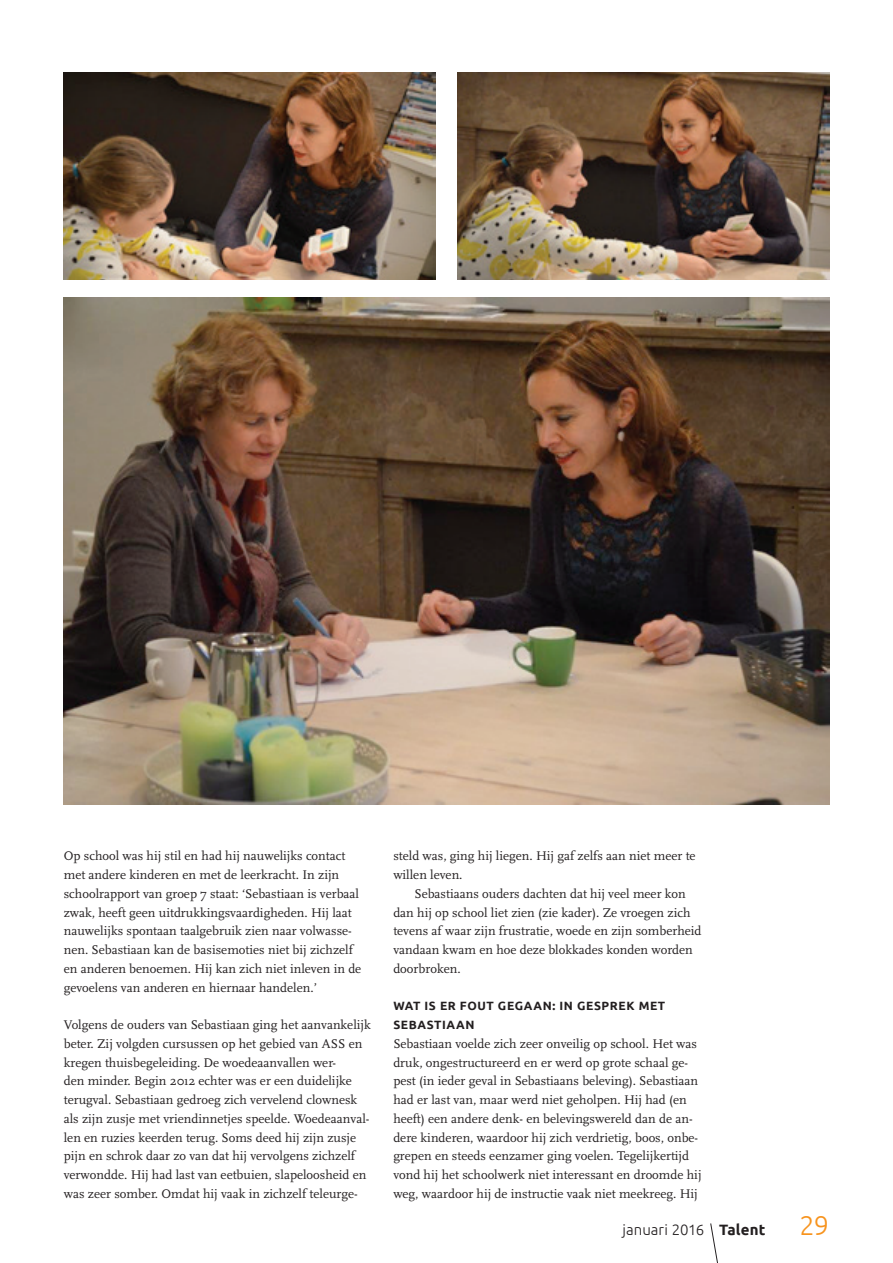
<style>
.page{position:relative;width:893px;height:1263px;background:#fff}
.page>*{position:absolute;margin:0;border:0;box-sizing:border-box;transform-origin:0 0}
.t1{font:300 27px "Ubuntu";color:#f7931d}
.t2{font:300 15px "Ubuntu";color:#231f20}
.t3{font:13.2px/18.8px "Scala OT";color:#231f20}
.t4{font:700 12px/18.8px "Ubuntu";letter-spacing:.05em;color:#231f20}
.s1{font-weight:700}
</style>
<div class="page">
<svg style="left:710px;top:1223px;width:8px;height:40px"></svg>
<img style="left:64px;top:298px;width:765px;height:506px">
<img style="left:64px;top:73px;width:372px;height:206px">
<img style="left:457px;top:73px;width:372px;height:206px">
<p class="t3" style="left:64px;top:847px;width:299px">Op school was hij stil en had hij nauwelijks contact met andere kinderen en met de leerkracht. In zijn schoolrapport van groep 7 staat: ‘Sebastiaan is verbaal zwak, heeft geen uitdrukkingsvaardigheden. Hij laat nauwelijks spontaan taalgebruik zien naar volwasse&shy;nen. Sebastiaan kan de basisemoties niet bij zichzelf en anderen benoemen. Hij kan zich niet inleven in de gevoelens van anderen en hiernaar handelen.’</p>
<p class="t3" style="left:64px;top:1015px;width:309px">Volgens de ouders van Sebastiaan ging het aanvankelijk beter. Zij volgden cursussen op het gebied van ASS en kregen thuisbegeleiding. De woedeaanvallen wer-<br>den minder. Begin 2012 echter was er een duidelijke terugval. Sebastiaan gedroeg zich vervelend clownesk als zijn zusje met vriendinnetjes speelde. Woedeaanval&shy;len en ruzies keerden terug. Soms deed hij zijn zusje pijn en schrok daar zo van dat hij vervolgens zichzelf verwondde. Hij had last van eetbuien, slapeloosheid en was zeer somber. Omdat hij vaak in zichzelf teleurge-</p>
<p class="t3" style="left:393px;top:847px;width:304px">steld was, ging hij liegen. Hij gaf zelfs aan niet meer te willen leven.</p>
<p class="t3" style="left:393px;top:884px;width:310px;text-indent:21px">Sebastiaans ouders dachten dat hij veel meer kon dan hij op school liet zien (zie kader). Ze vroegen zich tevens af waar zijn frustratie, woede en zijn somberheid vandaan kwam en hoe deze blokkades konden worden doorbroken.</p>
<p class="t4" style="left:393px;top:996px;width:271px">WAT IS ER FOUT GEGAAN: IN GESPREK MET<br>SEBASTIAAN</p>
<p class="t3" style="left:393px;top:1034px;width:310px">Sebastiaan voelde zich zeer onveilig op school. Het was druk, ongestructureerd en er werd op grote schaal ge&shy;pest (in ieder geval in Sebastiaans beleving). Sebastiaan had er last van, maar werd niet geholpen. Hij had (en heeft) een andere denk- en belevingswereld dan de an&shy;dere kinderen, waardoor hij zich verdrietig, boos, onbe&shy;grepen en steeds eenzamer ging voelen. Tegelijkertijd vond hij het schoolwerk niet interessant en droomde hij weg, waardoor hij de instructie vaak niet meekreeg. Hij</p>
<p class="t2" style="left:622px;top:1221px;width:144px">januari 2016 <span class="s1">TALENT</span></p>
<h1 class="t1" style="left:799px;top:1209px;width:31px">29</h1>
</div>
